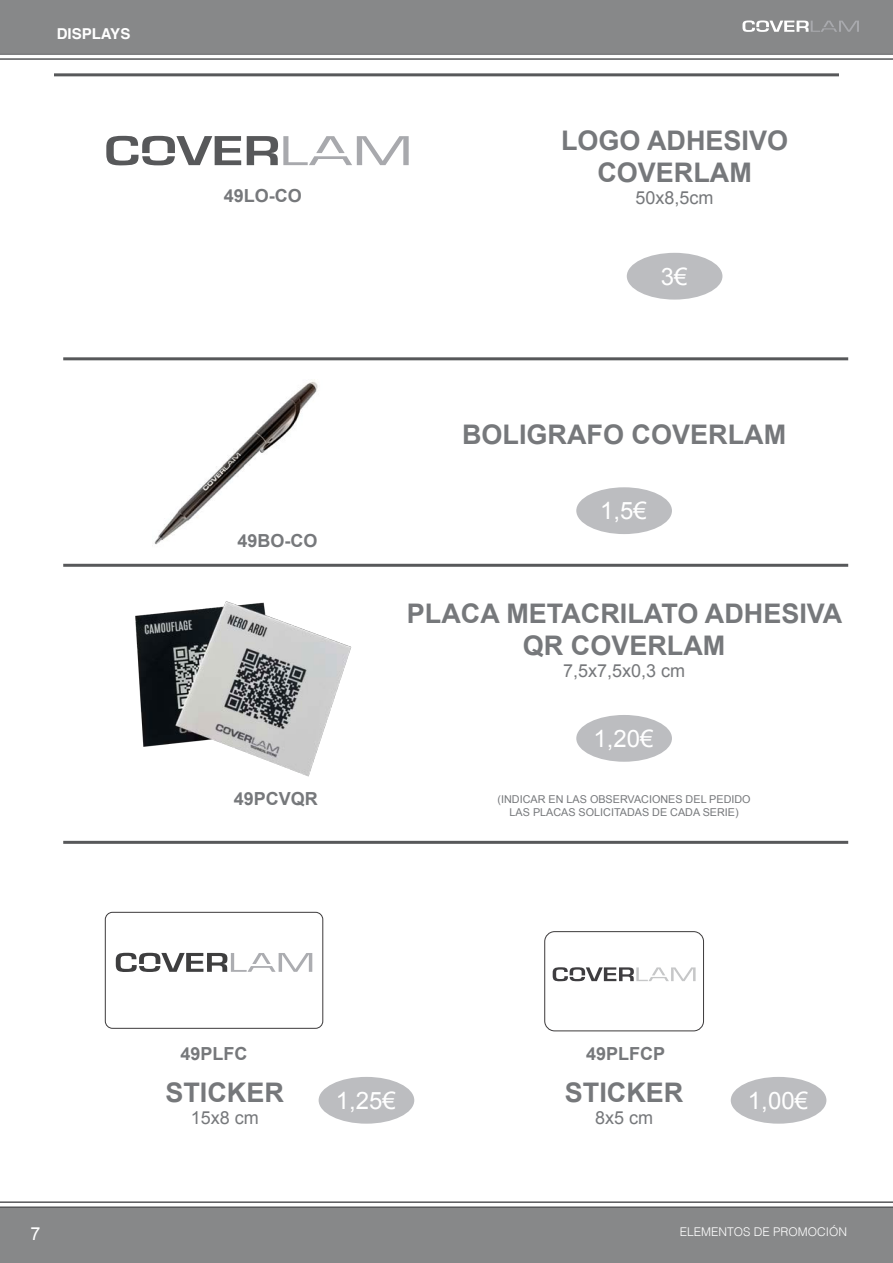
<style>
.page{position:relative;width:893px;height:1263px;background:#fff}
.page>*{position:absolute;margin:0;border:0;box-sizing:border-box;transform-origin:0 0}
.t1{font:700 27px/32.4px "Arial";color:#76787b;text-align:center}
.t2{font:24px "Arial";color:#fff}
.t3{font:700 18px "Arial";color:#76787b}
.t4{font:18px "Arial";color:#76787b}
.t5{font:18px "Arial";color:#fff}
.t6{font:700 15px "Helvetica";color:#fff}
.t7{font:300 12px "Helvetica";color:#fff}
.t8{font:10.8px "Arial";color:#76787b}
</style>
<div class="page">
<div style="left:0;top:1208px;width:893px;height:55px;background:#878889"></div>
<div style="left:0;top:0;width:893px;height:53px;background:#878889"></div>
<hr style="left:0;top:53px;width:893px;height:2px;background:#57585a">
<hr style="left:0;top:1201px;width:893px;height:2px;background:#57585a">
<hr style="left:0;top:58px;width:893px;height:2px;background:#57585a">
<hr style="left:0;top:1206px;width:893px;height:2px;background:#57585a">
<svg style="left:742px;top:21px;width:117px;height:11px"></svg>
<hr style="left:63px;top:841px;width:785px;height:3px;background:#57585a">
<hr style="left:63px;top:564px;width:785px;height:3px;background:#57585a">
<svg style="left:116px;top:953px;width:196px;height:19px"></svg>
<div style="left:105px;top:912px;width:218px;height:116px;border:1px solid #3c3a3b;border-radius:7px"></div>
<svg style="left:553px;top:967px;width:143px;height:14px"></svg>
<div style="left:544px;top:931px;width:160px;height:100px;border:1px solid #3c3a3b;border-radius:10px"></div>
<hr style="left:54px;top:73px;width:785px;height:3px;background:#57585a">
<div style="left:576px;top:487px;width:96px;height:47px;background:#bcbdc0;border-radius:50%"></div>
<div style="left:319px;top:1077px;width:95px;height:47px;background:#bcbdc0;border-radius:50%"></div>
<div style="left:731px;top:1077px;width:95px;height:47px;background:#bcbdc0;border-radius:50%"></div>
<hr style="left:63px;top:357px;width:785px;height:3px;background:#57585a">
<img style="left:154px;top:381px;width:164px;height:164px">
<div style="left:627px;top:253px;width:95px;height:47px;background:#bcbdc0;border-radius:50%"></div>
<svg style="left:106px;top:136px;width:135px;height:30px"></svg>
<svg style="left:247px;top:136px;width:162px;height:29px"></svg>
<img style="left:135px;top:601px;width:217px;height:176px">
<div style="left:576px;top:715px;width:96px;height:47px;background:#bcbdc0;border-radius:50%"></div>
<p class="t6" style="left:57px;top:21px;width:75px">DISPLAYS</p>
<p class="t1" style="left:561px;top:125px;width:229px">LOGO ADHESIVO<br>COVERLAM</p>
<p class="t3" style="left:224px;top:184px;width:80px">49LO-CO</p>
<p class="t4" style="left:636px;top:185px;width:80px">50x8,5cm</p>
<p class="t2" style="left:661px;top:261px;width:28px">3€</p>
<p class="t1" style="left:462px;top:419px;width:326px">BOLIGRAFO COVERLAM</p>
<p class="t3" style="left:237px;top:529px;width:82px">49BO-CO</p>
<p class="t3" style="left:234px;top:787px;width:86px">49PCVQR</p>
<p class="t2" style="left:600px;top:495px;width:48px">1,5€</p>
<p class="t1" style="left:407px;top:598px;width:437px">PLACA METACRILATO ADHESIVA</p>
<p class="t1" style="left:523px;top:630px;width:204px">QR COVERLAM</p>
<p class="t4" style="left:563px;top:659px;width:124px">7,5x7,5x0,3 cm</p>
<p class="t2" style="left:593px;top:723px;width:62px">1,20€</p>
<p class="t8" style="left:498px;top:792px;width:255px">(INDICAR EN LAS OBSERVACIONES DEL PEDIDO</p>
<p class="t8" style="left:510px;top:805px;width:231px">LAS PLACAS SOLICITADAS DE CADA SERIE)</p>
<p class="t3" style="left:181px;top:1041px;width:69px">49PLFC</p>
<p class="t3" style="left:586px;top:1041px;width:81px">49PLFCP</p>
<p class="t1" style="left:165px;top:1077px;width:120px">STICKER</p>
<p class="t4" style="left:191px;top:1105px;width:70px">15x8 cm</p>
<p class="t1" style="left:565px;top:1077px;width:120px">STICKER</p>
<p class="t4" style="left:595px;top:1105px;width:60px">8x5 cm</p>
<p class="t2" style="left:336px;top:1085px;width:62px">1,25€</p>
<p class="t2" style="left:748px;top:1085px;width:62px">1,00€</p>
<p class="t5" style="left:31px;top:1222px;width:12px">7</p>
<p class="t7" style="left:680px;top:1221px;width:169px">ELEMENTOS DE PROMOCIÓN</p>
</div>
